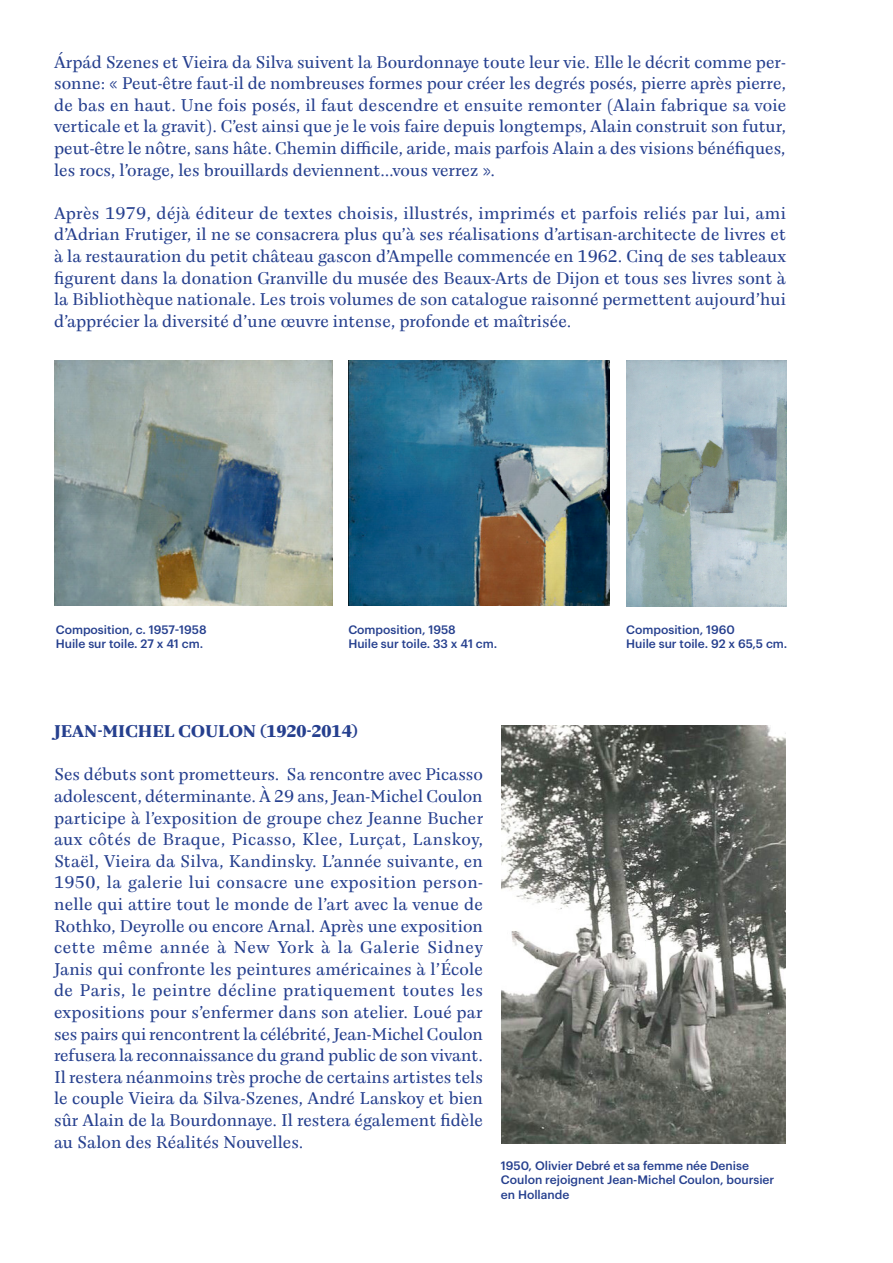
<style>
.page{position:relative;width:893px;height:1263px;background:#fff}
.page>*{position:absolute;margin:0;border:0;box-sizing:border-box;transform-origin:0 0}
.t1{font:18px/21.6px "Fayon Pro";color:#253f8e;text-align:justify}
.t2{font:900 18px "Fayon Pro";color:#253f8e}
.t3{font:500 12px/14.4px "Graphik";color:#253f8e}
</style>
<div class="page">
<img style="left:54px;top:360px;width:278px;height:246px">
<img style="left:348px;top:360px;width:262px;height:246px">
<img style="left:626px;top:360px;width:161px;height:246px">
<img style="left:501px;top:725px;width:285px;height:418px">
<p class="t1" style="left:54px;top:51px;width:734px">Árpád Szenes et Vieira da Silva suivent la Bourdonnaye toute leur vie. Elle le décrit comme per&shy;sonne: « Peut-être faut-il de nombreuses formes pour créer les degrés posés, pierre après pierre, de bas en haut. Une fois posés, il faut descendre et ensuite remonter (Alain fabrique sa voie verticale et la gravit). C’est ainsi que je le vois faire depuis longtemps, Alain construit son futur, peut-être le nôtre, sans hâte. Chemin difficile, aride, mais parfois Alain a des visions bénéfiques, les rocs, l’orage, les brouillards deviennent…vous verrez ».</p>
<p class="t1" style="left:54px;top:202px;width:734px">Après 1979, déjà éditeur de textes choisis, illustrés, imprimés et parfois reliés par lui, ami d’Adrian Frutiger, il ne se consacrera plus qu’à ses réalisations d’artisan-architecte de livres et à la restauration du petit château gascon d’Ampelle commencée en 1962. Cinq de ses tableaux figurent dans la donation Granville du musée des Beaux-Arts de Dijon et tous ses livres sont à la Bibliothèque nationale. Les trois volumes de son catalogue raisonné permettent aujourd’hui d’apprécier la diversité d’une œuvre intense, profonde et maîtrisée.</p>
<p class="t3" style="left:56px;top:621px;width:152px">Composition, c. 1957-1958</p>
<p class="t3" style="left:56px;top:636px;width:149px">Huile sur toile. 27 x 41 cm.</p>
<p class="t3" style="left:348px;top:621px;width:109px">Composition, 1958</p>
<p class="t3" style="left:348px;top:636px;width:150px">Huile sur toile. 33 x 41 cm.</p>
<p class="t2" style="left:54px;top:719px;width:305px">JEAN-MICHEL COULON (1920-2014)</p>
<p class="t1" style="left:54px;top:763px;width:431px">Ses débuts sont prometteurs. Sa rencontre avec Picasso adolescent, déterminante. À 29 ans, Jean-Michel Coulon participe à l’exposition de groupe chez Jeanne Bucher aux côtés de Braque, Picasso, Klee, Lurçat, Lanskoy, Staël, Vieira da Silva, Kandinsky. L’année suivante, en 1950, la galerie lui consacre une exposition person&shy;nelle qui attire tout le monde de l’art avec la venue de Rothko, Deyrolle ou encore Arnal. Après une exposition cette même année à New York à la Galerie Sidney Janis qui confronte les peintures américaines à l’École de Paris, le peintre décline pratiquement toutes les expositions pour s’enfermer dans son atelier. Loué par ses pairs qui rencontrent la célébrité, Jean-Michel Coulon refusera la reconnaissance du grand public de son vivant.<br>Il restera néanmoins très proche de certains artistes tels le couple Vieira da Silva-Szenes, André Lanskoy et bien sûr Alain de la Bourdonnaye. Il restera également fidèle au Salon des Réalités Nouvelles.</p>
<p class="t3" style="left:626px;top:621px;width:110px">Composition, 1960</p>
<p class="t3" style="left:626px;top:636px;width:163px">Huile sur toile. 92 x 65,5 cm.</p>
<p class="t3" style="left:501px;top:1157px;width:275px">1950, Olivier Debré et sa femme née Denise<br>Coulon rejoignent Jean-Michel Coulon, boursier en Hollande</p>
</div>
